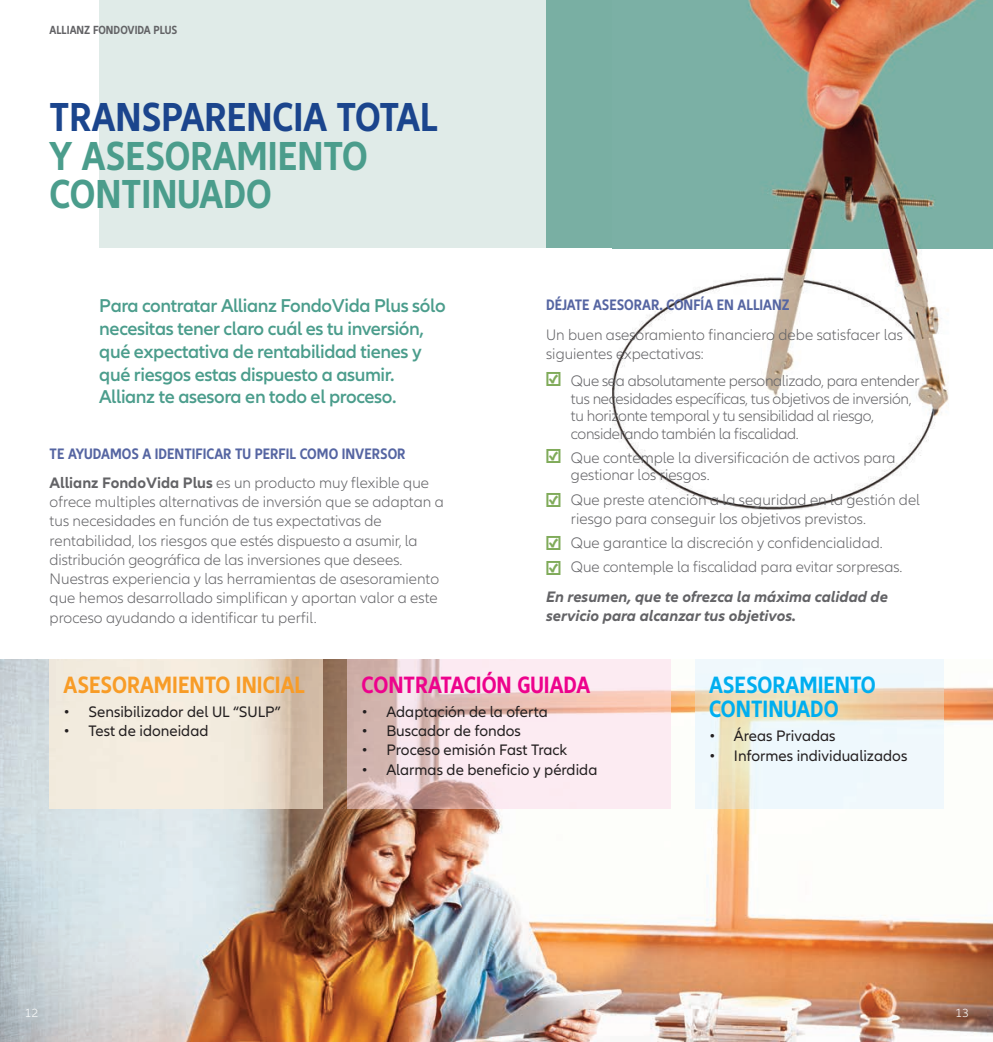
<style>
.page{position:relative;width:993px;height:1042px;background:#fff}
.page>*{position:absolute;margin:0;border:0;box-sizing:border-box;transform-origin:0 0}
.t1{font:700 condensed 42px/38.5px "Allianz Neo";color:#4b9d8c}
.t2{font:700 condensed 42px "Allianz Neo";color:#1b458d}
.t3{font:700 condensed 24.5px/24.5px "Allianz Neo";color:#00aeef}
.t4{font:700 condensed 24.5px "Allianz Neo";color:#f89c27}
.t5{font:700 condensed 24.5px "Allianz Neo";color:#ed028c}
.t6{font:600 19.25px/22.8px "Allianz Neo";letter-spacing:-.02em;color:#4b9d8c}
.t7{font:300 15.75px/19.2px "Allianz Neo";color:#636366}
.t8{font:300 15.75px/17.5px "Allianz Neo";letter-spacing:-.02em;color:#636366}
.t9{font:15.75px "Allianz Neo";color:#231f20}
.t10{font:700 condensed 15.75px/29.2px "Allianz Neo";color:#5565a2}
.t11{font:italic 700 15.75px "Allianz Neo";color:#636366}
.t12{font:700 condensed 12.25px "Allianz Neo";color:#636366}
.t13{font:300 12.25px "Allianz Neo";color:#fff}
.s1{font-weight:700;font-size:21px;color:#80ab5a}
.s2{font-weight:700;font-style:italic}
.s3{font-stretch:normal;color:#636366}
.s4{font-weight:300;font-stretch:normal;color:#636366}
</style>
<div class="page">
<div style="left:546px;top:0;width:446px;height:248px;background:#79afa3"></div>
<img style="left:612px;top:0;width:380px;height:509px">
<div style="left:99px;top:0;width:447px;height:248px;background:#e0ebe8"></div>
<img style="left:0;top:660px;width:992px;height:382px">
<img style="left:50px;top:660px;width:272px;height:149px">
<img style="left:347px;top:660px;width:323px;height:149px">
<img style="left:694px;top:660px;width:249px;height:149px">
<p class="t12" style="left:50px;top:23px;width:129px">ALLIANZ FONDOVIDA PLUS</p>
<h1 class="t2" style="left:50px;top:93px;width:389px">TRANSPARENCIA TOTAL</h1>
<h1 class="t1" style="left:50px;top:138px;width:319px">Y ASESORAMIENTO<br>CONTINUADO</h1>
<p class="t6" style="left:99px;top:295px;width:348px">Para contratar Allianz FondoVida Plus sólo necesitas tener claro cuál es tu inversión, qué expectativa de rentabilidad tienes y qué riesgos estas dispuesto a asumir.<br>Allianz te asesora en todo el proceso.</p>
<p class="t10" style="left:546px;top:290px;width:245px">DÉJATE ASESORAR. CONFÍA EN ALLIANZ</p>
<p class="t7" style="left:546px;top:326px;width:358px">Un buen asesoramiento financiero debe satisfacer las siguientes expectativas:</p>
<p class="t8" style="left:570px;top:373px;width:350px;text-indent:-25px"><span class="s1">☑</span> Que sea absolutamente personalizado, para entender tus necesidades específicas, tus objetivos de inversión, tu horizonte temporal y tu sensibilidad al riesgo, considerando también la fiscalidad.</p>
<p class="t7" style="left:570px;top:450px;width:326px;line-height:17.5px;text-indent:-25px"><span class="s1">☑</span> Que contemple la diversificación de activos para gestionar los riesgos.</p>
<p class="t7" style="left:570px;top:491px;width:350px;text-indent:-25px"><span class="s1">☑</span> Que preste atención a la seguridad en la gestión del riesgo para conseguir los objetivos previstos.</p>
<p class="t7" style="left:546px;top:534px;width:338px"><span class="s1">☑</span> Que garantice la discreción y confidencialidad.</p>
<p class="t7" style="left:546px;top:553px;width:357px;line-height:29.2px"><span class="s1">☑</span> Que contemple la fiscalidad para evitar sorpresas.<br><span class="s2">En resumen, que te ofrezca la máxima calidad de</span></p>
<p class="t11" style="left:546px;top:610px;width:251px">servicio para alcanzar tus objetivos.</p>
<p class="t10" style="left:50px;top:439px;width:381px">TE AYUDAMOS A IDENTIFICAR TU PERFIL COMO INVERSOR<br><span class="s3">Allianz FondoVida Plus</span> <span class="s4">es un producto muy flexible que</span></p>
<p class="t7" style="left:50px;top:493px;width:395px">ofrece multiples alternativas de inversión que se adaptan a tus necesidades en función de tus expectativas de rentabilidad, los riesgos que estés dispuesto a asumir, la distribución geográfica de las inversiones que desees.<br>Nuestras experiencia y las herramientas de asesoramiento que hemos desarrollado simplifican y aportan valor a este proceso ayudando a identificar tu perfil.</p>
<h2 class="t4" style="left:64px;top:670px;width:242px">ASESORAMIENTO INICIAL</h2>
<p class="t9" style="left:64px;top:703px;width:218px">• Sensibilizador del UL “SULP”</p>
<p class="t9" style="left:64px;top:722px;width:146px">• Test de idoneidad</p>
<h2 class="t5" style="left:361px;top:670px;width:230px">CONTRATACIÓN GUIADA</h2>
<p class="t9" style="left:361px;top:703px;width:188px">• Adaptación de la oferta</p>
<p class="t9" style="left:361px;top:722px;width:161px">• Buscador de fondos</p>
<p class="t9" style="left:361px;top:741px;width:207px">• Proceso emisión Fast Track</p>
<p class="t9" style="left:361px;top:760px;width:237px">• Alarmas de beneficio y pérdida</p>
<h2 class="t3" style="left:708px;top:673px;width:168px">ASESORAMIENTO<br>CONTINUADO</h2>
<p class="t9" style="left:708px;top:727px;width:128px">• Áreas Privadas</p>
<p class="t9" style="left:708px;top:746px;width:200px">• Informes individualizados</p>
<p class="t13" style="left:25px;top:1008px;width:15px">12</p>
<p class="t13" style="left:955px;top:1008px;width:15px">13</p>
</div>
